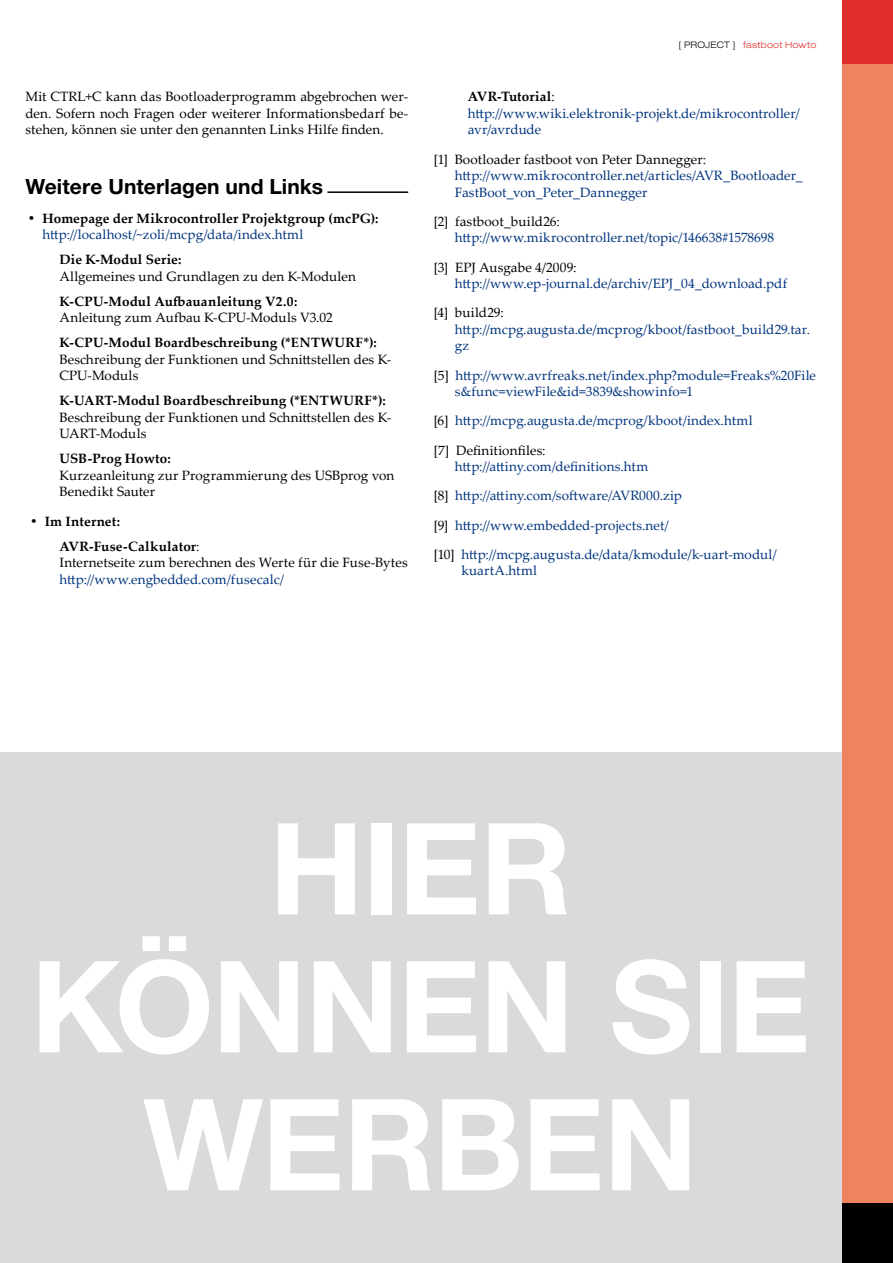
<style>
.page{position:relative;width:893px;height:1263px;background:#fff}
.page>*{position:absolute;margin:0;border:0;box-sizing:border-box;transform-origin:0 0}
.t1{font:700 127.5px/138px "Helvetica Neue";letter-spacing:-.01em;color:#fff;text-align:center}
.t2{font:700 21px "Helvetica Neue";letter-spacing:.005em;color:#000}
.t3{font:13.5px/16.5px "Palatino Linotype";letter-spacing:.005em;color:#00347e}
.t4{font:13.5px/16.5px "Palatino Linotype";letter-spacing:.005em;color:#000}
.t5{font:700 13.5px/25px "Palatino Linotype";letter-spacing:.01em;color:#000}
.t6{font:300 expanded 9px "Helvetica Neue";letter-spacing:.025em;color:#e02e2c}
.s1{font-weight:400}
.s2{color:#000}
.s3{font-weight:700;color:#000}
</style>
<div class="page">
<div style="left:842px;top:64px;width:51px;height:1139px;background:#ee8360"></div>
<div style="left:842px;top:0;width:51px;height:64px;background:#e02e2c"></div>
<div style="left:842px;top:1203px;width:51px;height:60px;background:#000"></div>
<hr style="left:327px;top:191px;width:81px;height:2px;background:#000">
<div style="left:0;top:753px;width:841px;height:510px;background:#d9dadb"></div>
<p class="t4" style="left:26px;top:88px;width:384px;text-align:justify">Mit CTRL+C kann das Bootloaderprogramm abgebrochen wer&shy;den. Sofern noch Fragen oder weiterer Informationsbedarf be&shy;stehen, können sie unter den genannten Links Hilfe finden.</p>
<h2 class="t2" style="left:26px;top:173px;width:299px">Weitere Unterlagen und Links</h2>
<p class="t5" style="left:28px;top:205px;width:353px">• Homepage der Mikrocontroller Projektgroup (mcPG):</p>
<p class="t3" style="left:43px;top:226px;width:262px">http://localhost/~zoli/mcpg/data/index.html</p>
<p class="t5" style="left:60px;top:247px;width:123px">Die K-Modul Serie:</p>
<p class="t4" style="left:60px;top:267px;width:298px">Allgemeines und Grundlagen zu den K-Modulen</p>
<p class="t5" style="left:60px;top:288px;width:239px">K-CPU-Modul Aufbauanleitung V2.0:</p>
<p class="t4" style="left:60px;top:309px;width:275px">Anleitung zum Aufbau K-CPU-Moduls V3.02</p>
<p class="t5" style="left:60px;top:330px;width:319px">K-CPU-Modul Boardbeschreibung (*ENTWURF*):</p>
<p class="t4" style="left:60px;top:350px;width:333px">Beschreibung der Funktionen und Schnittstellen des K-<br>CPU-Moduls</p>
<p class="t5" style="left:60px;top:388px;width:328px">K-UART-Modul Boardbeschreibung (*ENTWURF*):</p>
<p class="t4" style="left:60px;top:408px;width:333px">Beschreibung der Funktionen und Schnittstellen des K-<br>UART-Moduls</p>
<p class="t5" style="left:60px;top:446px;width:113px">USB-Prog Howto:</p>
<p class="t4" style="left:60px;top:466px;width:336px">Kurzeanleitung zur Programmierung des USBprog von<br>Benedikt Sauter</p>
<p class="t5" style="left:60px;top:508px;width:142px;text-indent:-30px">• Im Internet:<br>AVR-Fuse-Calkulator<span class="s1">:</span></p>
<p class="t4" style="left:60px;top:554px;width:350px">Internetseite zum berechnen des Werte für die Fuse-Bytes</p>
<p class="t3" style="left:60px;top:570px;width:226px">http://www.engbedded.com/fusecalc/</p>
<p class="t6" style="left:678px;top:40px;width:140px"><span class="s2">[ PROJECT ]</span> fastboot Howto</p>
<p class="t3" style="left:468px;top:88px;width:333px"><span class="s3">AVR-Tutorial</span><span class="s2">: </span>http://www.wiki.elektronik-projekt.de/mikrocontroller/ avr/avrdude</p>
<p class="t4" style="left:434px;top:150px;width:274px">[1] Bootloader fastboot von Peter Dannegger:</p>
<p class="t3" style="left:455px;top:167px;width:349px">http://www.mikrocontroller.net/articles/AVR_Bootloader_<br>FastBoot_von_Peter_Dannegger</p>
<p class="t4" style="left:434px;top:212px;width:128px">[2] fastboot_build26:</p>
<p class="t3" style="left:455px;top:229px;width:321px">http://www.mikrocontroller.net/topic/146638#1578698</p>
<p class="t4" style="left:434px;top:258px;width:144px">[3] EPJ Ausgabe 4/2009:</p>
<p class="t3" style="left:455px;top:275px;width:334px">http://www.ep-journal.de/archiv/EPJ_04_download.pdf</p>
<p class="t4" style="left:434px;top:304px;width:72px">[4] build29:</p>
<p class="t3" style="left:455px;top:320px;width:357px">http://mcpg.augusta.de/mcprog/kboot/fastboot_build29.tar. gz</p>
<p class="t3" style="left:455px;top:366px;width:363px;text-indent:-21px"><span class="s2">[5]</span> http://www.avrfreaks.net/index.php?module=Freaks%20File s&amp;func=viewFile&amp;id=3839&amp;showinfo=1</p>
<p class="t3" style="left:434px;top:406px;width:320px;line-height:29.2px"><span class="s2">[6]</span> http://mcpg.augusta.de/mcprog/kboot/index.html <span class="s2">[7] Definitionfiles:</span></p>
<p class="t3" style="left:434px;top:451px;width:345px;line-height:29.2px;text-indent:21px">http://attiny.com/definitions.htm<br><span class="s2">[8]</span> http://attiny.com/software/AVR000.zip<br><span class="s2">[9]</span> http://www.embedded-projects.net/<br><span class="s2">[10]</span> http://mcpg.augusta.de/data/kmodule/k-uart-modul/</p>
<p class="t3" style="left:461px;top:562px;width:77px">kuartA.html</p>
<h1 class="t1" style="left:31px;top:797px;width:781px">HIER<br>KÖNNEN SIE<br>WERBEN</h1>
</div>
